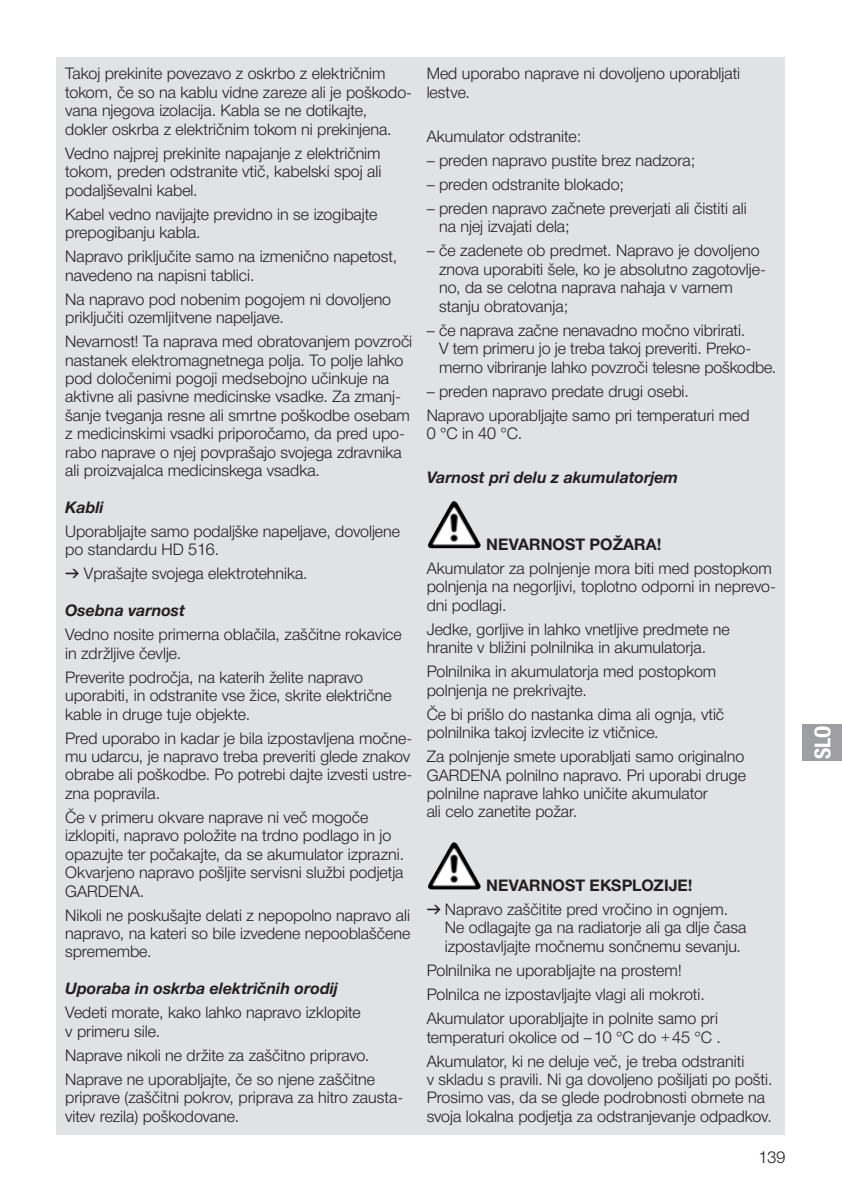
<style>
.page{position:relative;width:842px;height:1191px;background:#fff}
.page>*{position:absolute;margin:0;border:0;box-sizing:border-box;transform-origin:0 0}
.t1{font:700 22px "Gardena Sans Cond";color:#fff}
.t2{font:16px/18.4px "Gardena Sans";color:#231f20}
.t3{font:italic 700 16px "Gardena Sans";color:#231f20}
.t4{font:700 16px "Gardena Sans";color:#231f20}
.s1{font-family:"Formdruck"}
.s2{font-weight:700}
</style>
<div class="page">
<div style="left:57px;top:57px;width:728px;height:1077px;background:#e1e2e4"></div>
<img style="left:428px;top:501px;width:25px;height:45px">
<img style="left:428px;top:842px;width:25px;height:45px">
<div style="left:802px;top:724px;width:40px;height:36px;background:#9d9fa2"></div>
<p class="t2" style="left:65px;top:64px;width:348px">Takoj prekinite povezavo z oskrbo z električnim tokom, če so na kablu vidne zareze ali je poškodo&shy;vana njegova izolacija. Kabla se ne dotikajte, dokler oskrba z električnim tokom ni prekinjena.</p>
<p class="t2" style="left:65px;top:143px;width:318px;text-align:justify">Vedno najprej prekinite napajanje z električnim tokom, preden odstranite vtič, kabelski spoj ali podaljševalni kabel.</p>
<p class="t2" style="left:65px;top:204px;width:314px">Kabel vedno navijajte previdno in se izogibajte prepogibanju kabla.</p>
<p class="t2" style="left:65px;top:247px;width:333px">Napravo priključite samo na izmenično napetost, navedeno na napisni tablici.</p>
<p class="t2" style="left:65px;top:289px;width:327px">Na napravo pod nobenim pogojem ni dovoljeno priključiti ozemljitvene napeljave.</p>
<p class="t2" style="left:65px;top:331px;width:349px">Nevarnost! Ta naprava med obratovanjem povzroči nastanek elektromagnetnega polja. To polje lahko pod določenimi pogoji medsebojno učinkuje na aktivne ali pasivne medicinske vsadke. Za zmanj&shy;šanje tveganja resne ali smrtne poškodbe osebam z medicinskimi vsadki priporočamo, da pred upo&shy;rabo naprave o njej povprašajo svojega zdravnika ali proizvajalca medicinskega vsadka.</p>
<p class="t3" style="left:65px;top:495px;width:40px">Kabli</p>
<p class="t2" style="left:65px;top:521px;width:336px">Uporabljajte samo podaljške napeljave, dovoljene po standardu HD 516.</p>
<p class="t2" style="left:65px;top:564px;width:244px"><span class="s1">v</span> Vprašajte svojega elektrotehnika.</p>
<p class="t3" style="left:65px;top:598px;width:121px">Osebna varnost</p>
<p class="t2" style="left:65px;top:624px;width:338px">Vedno nosite primerna oblačila, zaščitne rokavice in zdržljive čevlje.</p>
<p class="t2" style="left:65px;top:667px;width:328px">Preverite področja, na katerih želite napravo uporabiti, in odstranite vse žice, skrite električne kable in druge tuje objekte.</p>
<p class="t2" style="left:65px;top:728px;width:349px">Pred uporabo in kadar je bila izpostavljena močne&shy;mu udarcu, je napravo treba preveriti glede znakov obrabe ali poškodbe. Po potrebi dajte izvesti ustre&shy;zna popravila.</p>
<p class="t2" style="left:65px;top:807px;width:341px">Če v primeru okvare naprave ni več mogoče izklopiti, napravo položite na trdno podlago in jo opazujte ter počakajte, da se akumulator izprazni.<br>Okvarjeno napravo pošljite servisni službi podjetja GARDENA.</p>
<p class="t2" style="left:65px;top:905px;width:347px;text-align:justify">Nikoli ne poskušajte delati z nepopolno napravo ali napravo, na kateri so bile izvedene nepooblaščene spremembe.</p>
<p class="t3" style="left:65px;top:976px;width:274px">Uporaba in oskrba električnih orodij</p>
<p class="t2" style="left:65px;top:1002px;width:297px">Vedeti morate, kako lahko napravo izklopite v primeru sile.</p>
<p class="t2" style="left:65px;top:1042px;width:311px;line-height:24px">Naprave nikoli ne držite za zaščitno pripravo.<br>Naprave ne uporabljajte, če so njene zaščitne</p>
<p class="t2" style="left:65px;top:1087px;width:337px">priprave (zaščitni pokrov, priprava za hitro zausta&shy;vitev rezila) poškodovane.</p>
<p class="t2" style="left:427px;top:64px;width:315px">Med uporabo naprave ni dovoljeno uporabljati lestve.</p>
<p class="t2" style="left:427px;top:126px;width:156px">Akumulator odstranite:</p>
<p class="t2" style="left:427px;top:150px;width:270px">– preden napravo pustite brez nadzora;</p>
<p class="t2" style="left:427px;top:174px;width:199px">– preden odstranite blokado;</p>
<p class="t2" style="left:439px;top:198px;width:309px;text-indent:-12px">– preden napravo začnete preverjati ali čistiti ali na njej izvajati dela;</p>
<p class="t2" style="left:439px;top:241px;width:328px;text-indent:-12px">– če zadenete ob predmet. Napravo je dovoljeno znova uporabiti šele, ko je absolutno zagotovlje&shy;no, da se celotna naprava nahaja v varnem stanju obratovanja;</p>
<p class="t2" style="left:439px;top:320px;width:339px;text-indent:-12px">– če naprava začne nenavadno močno vibrirati.<br>V tem primeru jo je treba takoj preveriti. Preko&shy;merno vibriranje lahko povzroči telesne poškodbe.</p>
<p class="t2" style="left:427px;top:378px;width:325px;line-height:24px">– preden napravo predate drugi osebi.<br>Napravo uporabljajte samo pri temperaturi med</p>
<p class="t2" style="left:427px;top:423px;width:97px">0 °C in 40 °C.</p>
<p class="t3" style="left:427px;top:465px;width:253px">Varnost pri delu z akumulatorjem</p>
<p class="t4" style="left:486px;top:532px;width:177px">NEVARNOST POŽARA!</p>
<p class="t2" style="left:427px;top:558px;width:351px">Akumulator za polnjenje mora biti med postopkom polnjenja na negorljivi, toplotno odporni in neprevo&shy;dni podlagi.</p>
<p class="t2" style="left:427px;top:619px;width:305px">Jedke, gorljive in lahko vnetljive predmete ne hranite v bližini polnilnika in akumulatorja.</p>
<p class="t2" style="left:427px;top:661px;width:291px">Polnilnika in akumulatorja med postopkom polnjenja ne prekrivajte.</p>
<p class="t2" style="left:427px;top:704px;width:299px">Če bi prišlo do nastanka dima ali ognja, vtič polnilnika takoj izvlecite iz vtičnice.</p>
<p class="t2" style="left:427px;top:746px;width:321px">Za polnjenje smete uporabljati samo originalno GARDENA polnilno napravo. Pri uporabi druge polnilne naprave lahko uničite akumulator<br>ali celo zanetite požar.</p>
<p class="t2" style="left:427px;top:872px;width:303px;line-height:24px;text-indent:60px"><span class="s2">NEVARNOST EKSPLOZIJE!<br></span><span class="s1">v</span> Napravo zaščitite pred vročino in ognjem.</p>
<p class="t2" style="left:445px;top:918px;width:303px">Ne odlagajte ga na radiatorje ali ga dlje časa izpostavljajte močnemu sončnemu sevanju.</p>
<p class="t2" style="left:427px;top:957px;width:293px;line-height:24px">Polnilnika ne uporabljajte na prostem!<br>Polnilca ne izpostavljajte vlagi ali mokroti.<br>Akumulator uporabljajte in polnite samo pri</p>
<p class="t2" style="left:427px;top:1024px;width:319px;line-height:24px">temperaturi okolice od –10 °C do +45 °C .<br>Akumulator, ki ne deluje več, je treba odstraniti</p>
<p class="t2" style="left:427px;top:1069px;width:347px">v skladu s pravili. Ni ga dovoljeno pošiljati po pošti.<br>Prosimo vas, da se glede podrobnosti obrnete na svoja lokalna podjetja za odstranjevanje odpadkov.</p>
<p class="t2" style="left:759px;top:1147px;width:28px">139</p>
<h1 class="t1" style="left:807px;top:759px;width:35px;rotate:-90deg">SLO</h1>
</div>
